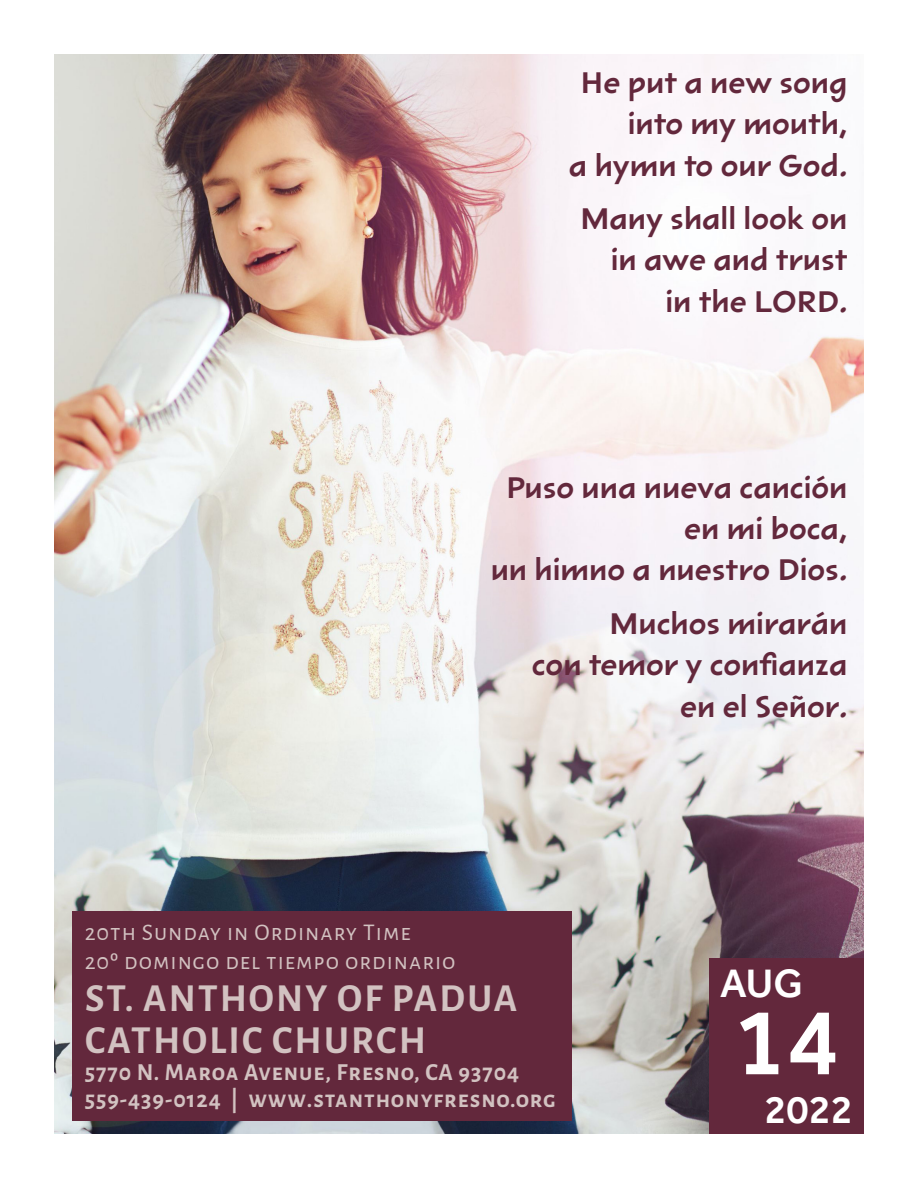
<style>
.page{position:relative;width:918px;height:1188px;background:#fff}
.page>*{position:absolute;margin:0;border:0;box-sizing:border-box;transform-origin:0 0}
.t1{font:500 97.8px "Effra";color:#fff}
.t2{font:500 40.8px "Effra";color:#fff}
.t3{font:700 39px/42px "Alegreya Sans SC";letter-spacing:.055em;color:#d2c2c1}
.t4{font:700 34.5px/41.4px "Sharktooth";color:#63283c;text-align:right}
.t5{font:700 24px/27px "Alegreya Sans SC";letter-spacing:.04em;color:#d2c2c1}
.t6{font:24px/28.8px "Alegreya Sans SC";letter-spacing:.04em;color:#d2c2c1}
</style>
<div class="page">
<img style="left:54px;top:54px;width:810px;height:1080px">
<div style="left:709px;top:959px;width:155px;height:175px;background:#63283c"></div>
<div style="left:72px;top:911px;width:500px;height:209px;background:#63283c"></div>
<p class="t4" style="left:569px;top:62px;width:280px">He put a new song into my mouth,<br>a hymn to our God.</p>
<p class="t4" style="left:580px;top:198px;width:269px">Many shall look on in awe and trust in the LORD.</p>
<p class="t4" style="left:491px;top:467px;width:358px">Puso una nueva canción en mi boca,<br>un himno a nuestro Dios.</p>
<p class="t4" style="left:532px;top:603px;width:317px">Muchos mirarán<br>con temor y confianza en el Señor.</p>
<p class="t6" style="left:85px;top:917px;width:372px">20th Sunday in Ordinary Time<br>20º domingo del tiempo ordinario</p>
<p class="t3" style="left:85px;top:975px;width:433px">ST. ANTHONY OF PADUA<br>CATHOLIC CHURCH</p>
<p class="t5" style="left:85px;top:1057px;width:472px">5770 N. Maroa Avenue, Fresno, CA 93704<br>559-439-0124 | www.stanthonyfresno.org</p>
<p class="t2" style="left:720px;top:959px;width:84px">AUG</p>
<p class="t1" style="left:733px;top:983px;width:108px">14</p>
<p class="t2" style="left:764px;top:1085px;width:90px">2022</p>
</div>
